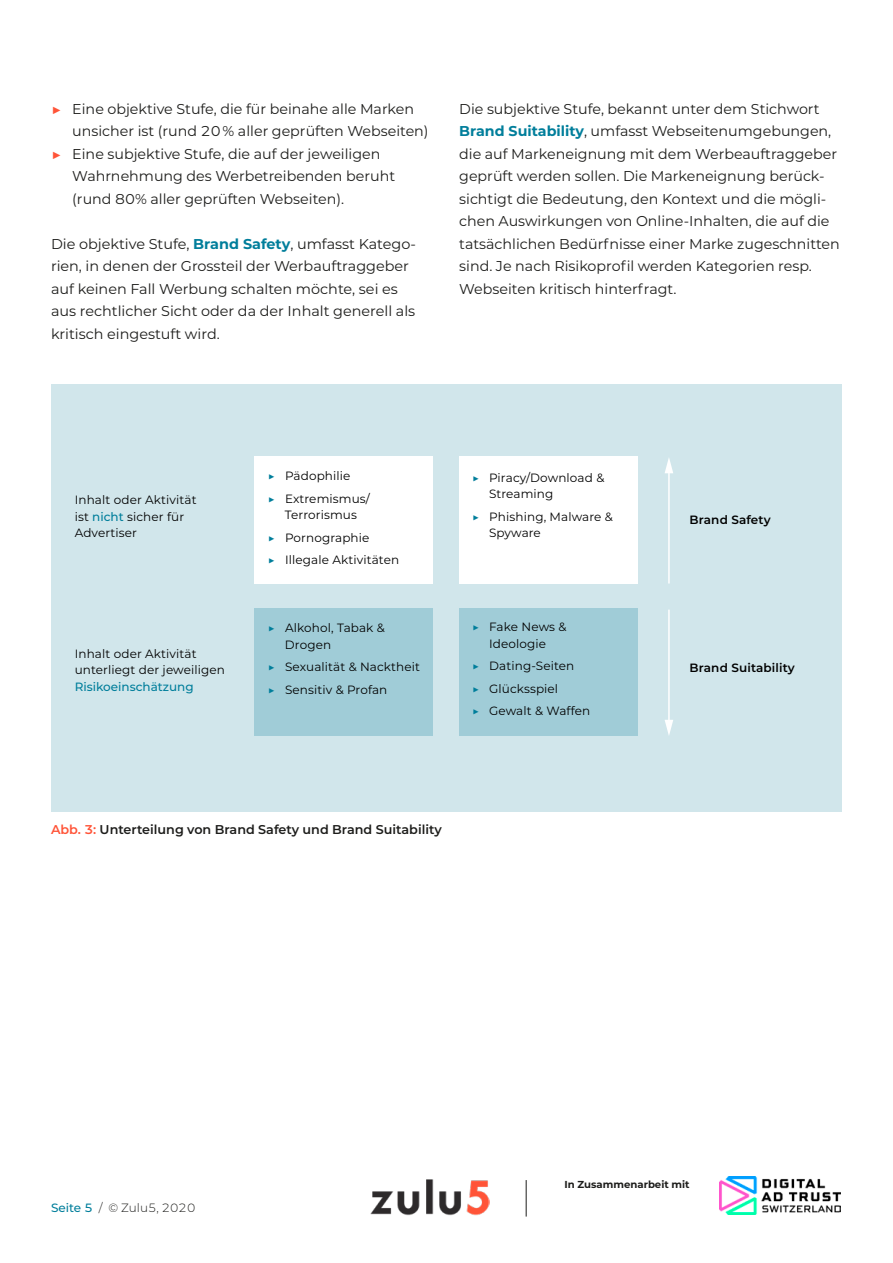
<style>
.page{position:relative;width:893px;height:1263px;background:#fff}
.page>*{position:absolute;margin:0;border:0;box-sizing:border-box;transform-origin:0 0}
._01_Grundtext_Montse{font:14.25px/22.5px "Montserrat";color:#1d1d1b}
._01_Grundtext_Bullet{font:14.25px/22.5px "Montserrat";color:#1d1d1b}
._04_Abb{font:600 12.75px "Montserrat";color:#1d1d1b}
.t1{font:12px/16.5px "Montserrat";letter-spacing:.01em;color:#000}
.t2{font:600 12px "Montserrat";letter-spacing:.01em;color:#000}
.t3{font:300 12px "Montserrat";color:#1d1d1b}
.t4{font:700 10.05px "Montserrat";color:#1d1d1b}
.s1{font-size:17.25px;color:#ff5438}
.s2{font-weight:700;color:#007e9b}
.s3{font-weight:500;color:#007e9b}
.s4{color:#007e9b}
.s5{color:#ff5438}
</style>
<div class="page">
<img style="left:370px;top:1179px;width:119px;height:37px">
<img style="left:719px;top:1177px;width:122px;height:38px">
<hr style="left:526px;top:1180px;width:1px;height:36px;background:#1d1d1b">
<div style="left:51px;top:384px;width:791px;height:427px;background:#d1e6eb"></div>
<div style="left:254px;top:456px;width:179px;height:127px;background:#fff"></div>
<div style="left:459px;top:456px;width:179px;height:127px;background:#fff"></div>
<div style="left:254px;top:608px;width:179px;height:128px;background:#a0ccd7"></div>
<div style="left:459px;top:608px;width:179px;height:128px;background:#a0ccd7"></div>
<hr style="left:668px;top:470px;width:2px;height:113px;background:#fff">
<svg style="left:665px;top:458px;width:8px;height:15px"></svg>
<hr style="left:668px;top:610px;width:2px;height:113px;background:#fff">
<svg style="left:665px;top:720px;width:8px;height:15px"></svg>
<p class="_01_Grundtext_Bullet" style="left:72px;top:97px;width:358px;text-indent:-21px"><span class="s1">▶</span> Eine objektive Stufe, die für beinahe alle Marken unsicher ist (rund 20 % aller geprüften Webseiten)</p>
<p class="_01_Grundtext_Bullet" style="left:72px;top:142px;width:324px;text-indent:-21px"><span class="s1">▶</span> Eine subjektive Stufe, die auf der jeweiligen<br>Wahrnehmung des Werbetreibenden beruht (rund 80% aller geprüften Webseiten).</p>
<p class="_01_Grundtext_Montse" style="left:51px;top:232px;width:366px">Die objektive Stufe, <span class="s2">Brand Safety</span>, umfasst Katego&shy;rien, in denen der Grossteil der Werbauftraggeber auf keinen Fall Werbung schalten möchte, sei es aus rechtlicher Sicht oder da der Inhalt generell als kritisch eingestuft wird.</p>
<p class="_01_Grundtext_Montse" style="left:459px;top:97px;width:382px">Die subjektive Stufe, bekannt unter dem Stichwort <span class="s2">Brand Suitability</span>, umfasst Webseitenumgebungen, die auf Markeneignung mit dem Werbeauftraggeber geprüft werden sollen. Die Markeneignung berück&shy;sichtigt die Bedeutung, den Kontext und die mögli&shy;chen Auswirkungen von Online-Inhalten, die auf die tatsächlichen Bedürfnisse einer Marke zugeschnitten sind. Je nach Risikoprofil werden Kategorien resp.<br>Webseiten kritisch hinterfragt.</p>
<p class="t1" style="left:75px;top:491px;width:123px">Inhalt oder Aktivität ist <span class="s3">nicht</span> sicher für<br>Advertiser</p>
<p class="t1" style="left:75px;top:645px;width:152px">Inhalt oder Aktivität unterliegt der jeweiligen<br><span class="s3">Risikoeinschätzung</span></p>
<p class="t1" style="left:268px;top:464px;width:104px;line-height:22.5px"><span class="s4">▶</span> Pädophilie<br><span class="s4">▶</span> Extremismus/</p>
<p class="t1" style="left:268px;top:503px;width:133px;line-height:22.5px;text-indent:17px">Terrorismus<br><span class="s4">▶</span> Pornographie<br><span class="s4">▶</span> Illegale Aktivitäten</p>
<p class="t1" style="left:285px;top:619px;width:102px;text-indent:-17px"><span class="s4">▶</span> Alkohol, Tabak &amp;<br>Drogen</p>
<p class="t1" style="left:268px;top:655px;width:154px;line-height:22.5px"><span class="s4">▶</span> Sexualität &amp; Nacktheit <span class="s4">▶</span> Sensitiv &amp; Profan</p>
<p class="t1" style="left:489px;top:469px;width:117px;text-indent:-17px"><span class="s4">▶</span> Piracy/Download &amp;<br>Streaming</p>
<p class="t1" style="left:489px;top:508px;width:125px;text-indent:-17px"><span class="s4">▶</span> Phishing, Malware &amp;<br>Spyware</p>
<p class="t1" style="left:472px;top:618px;width:96px;text-align:center"><span class="s4">▶</span> Fake News &amp;<br>Ideologie</p>
<p class="t1" style="left:472px;top:654px;width:120px;line-height:22.5px"><span class="s4">▶</span> Dating-Seiten<br><span class="s4">▶</span> Glücksspiel<br><span class="s4">▶</span> Gewalt &amp; Waffen</p>
<p class="_04_Abb" style="left:51px;top:820px;width:392px"><span class="s5">Abb. 3:</span> Unterteilung von Brand Safety und Brand Suitability</p>
<p class="t2" style="left:689px;top:511px;width:83px">Brand Safety</p>
<p class="t2" style="left:689px;top:659px;width:107px">Brand Suitability</p>
<p class="t3" style="left:51px;top:1199px;width:146px"><span class="s3">Seite 5</span> / © Zulu5, 2020</p>
<p class="t4" style="left:564px;top:1177px;width:127px">In Zusammenarbeit mit</p>
</div>
